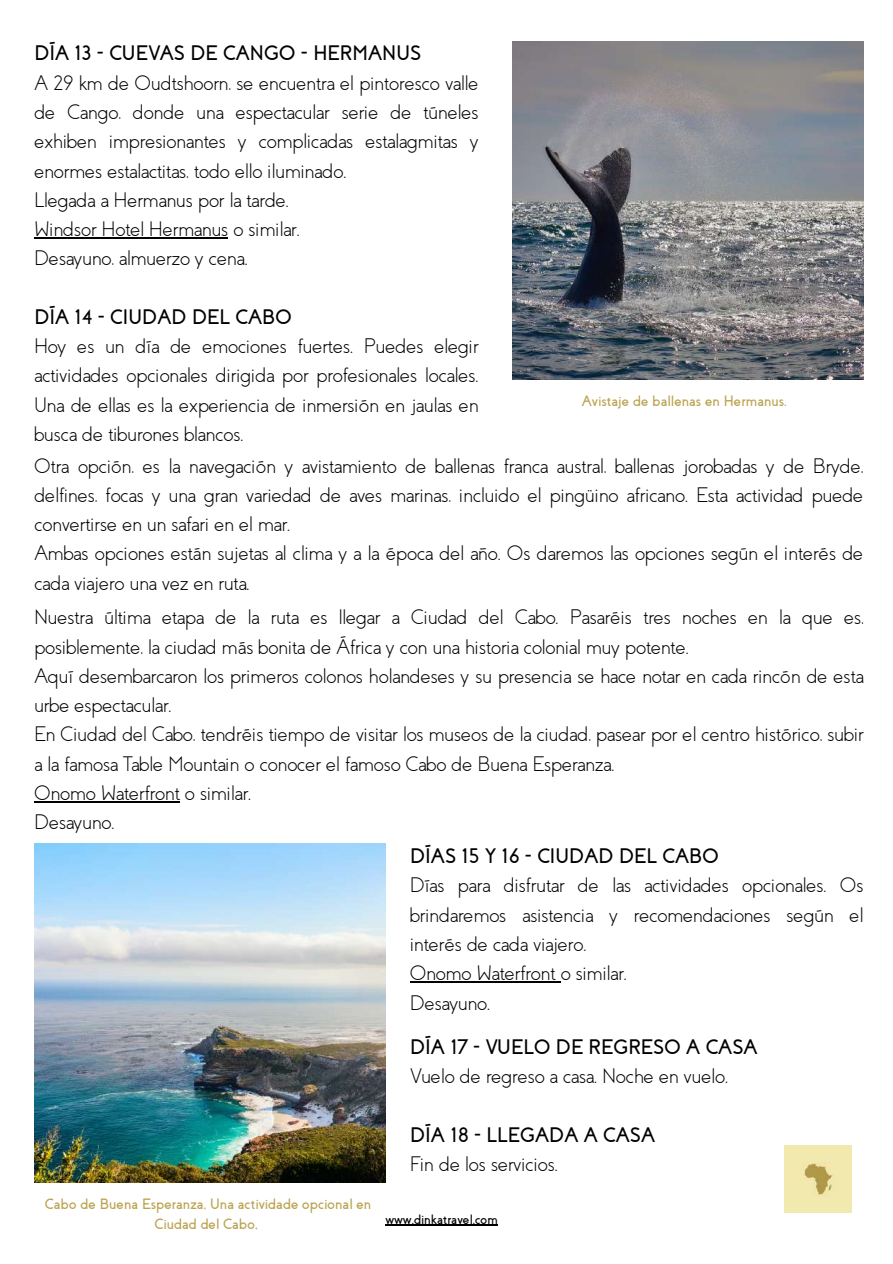
<style>
.page{position:relative;width:893px;height:1264px;background:#fff}
.page>*{position:absolute;margin:0;border:0;box-sizing:border-box;transform-origin:0 0}
.t1{font:300 21px/29.2px "Coves";color:#000}
.t2{font:700 21px "Coves";color:#000}
.t3{font:700 15px/20.2px "Coves";color:#bba350;text-align:center}
.t4{font:700 13.5px "Coves";color:#000}
</style>
<div class="page">
<img style="left:784px;top:1145px;width:67px;height:67px">
<hr style="left:385px;top:1224px;width:113px;height:1px;background:#000">
<hr style="left:34px;top:237px;width:194px;height:1px;background:#000">
<hr style="left:34px;top:801px;width:146px;height:1px;background:#000">
<img style="left:512px;top:41px;width:351px;height:339px">
<img style="left:34px;top:843px;width:351px;height:339px">
<hr style="left:410px;top:981px;width:150px;height:1px;background:#000">
<p class="t2" style="left:34px;top:43px;width:388px">DÍA 13 - CUEVAS DE CANGO - HERMANUS</p>
<p class="t1" style="left:34px;top:68px;width:445px">A 29 km de Oudtshoorn, se encuentra el pintoresco valle de Cango, donde una espectacular serie de túneles exhiben impresionantes y complicadas estalagmitas y enormes estalactitas, todo ello iluminado.<br>Llegada a Hermanus por la tarde.<br>Windsor Hotel Hermanus o similar.<br>Desayuno, almuerzo y cena.</p>
<p class="t2" style="left:34px;top:306px;width:259px">DÍA 14 - CIUDAD DEL CABO</p>
<p class="t1" style="left:34px;top:332px;width:445px;text-align:justify">Hoy es un día de emociones fuertes. Puedes elegir actividades opcionales dirigida por profesionales locales.<br>Una de ellas es la experiencia de inmersión en jaulas en busca de tiburones blancos.</p>
<p class="t3" style="left:581px;top:391px;width:206px">Avistaje de ballenas en Hermanus.</p>
<p class="t1" style="left:34px;top:451px;width:830px">Otra opción, es la navegación y avistamiento de ballenas franca austral, ballenas jorobadas y de Bryde, delfines, focas y una gran variedad de aves marinas, incluido el pingüino africano. Esta actividad puede convertirse en un safari en el mar.<br>Ambas opciones están sujetas al clima y a la época del año. Os daremos las opciones según el interés de cada viajero una vez en ruta.</p>
<p class="t1" style="left:34px;top:603px;width:830px">Nuestra última etapa de la ruta es llegar a Ciudad del Cabo. Pasaréis tres noches en la que es, posiblemente, la ciudad más bonita de África y con una historia colonial muy potente.<br>Aquí desembarcaron los primeros colonos holandeses y su presencia se hace notar en cada rincón de esta urbe espectacular.<br>En Ciudad del Cabo, tendréis tiempo de visitar los museos de la ciudad, pasear por el centro histórico, subir a la famosa Table Mountain o conocer el famoso Cabo de Buena Esperanza.<br>Onomo Waterfront o similar.<br>Desayuno.</p>
<p class="t3" style="left:45px;top:1193px;width:328px">Cabo de Buena Esperanza, Una actividade opcional en<br>Ciudad del Cabo,</p>
<p class="t2" style="left:410px;top:845px;width:310px">DÍAS 15 Y 16 - CIUDAD DEL CABO</p>
<p class="t1" style="left:410px;top:871px;width:454px">Días para disfrutar de las actividades opcionales. Os brindaremos asistencia y recomendaciones según el interés de cada viajero.<br>Onomo Waterfront o similar.<br>Desayuno.</p>
<p class="t2" style="left:410px;top:1036px;width:349px">DÍA 17 - VUELO DE REGRESO A CASA</p>
<p class="t1" style="left:410px;top:1062px;width:319px">Vuelo de regreso a casa. Noche en vuelo.</p>
<p class="t2" style="left:410px;top:1124px;width:247px">DÍA 18 - LLEGADA A CASA</p>
<p class="t1" style="left:410px;top:1149px;width:149px">Fin de los servicios.</p>
<p class="t4" style="left:385px;top:1212px;width:114px">www.dinkatravel.com</p>
</div>
